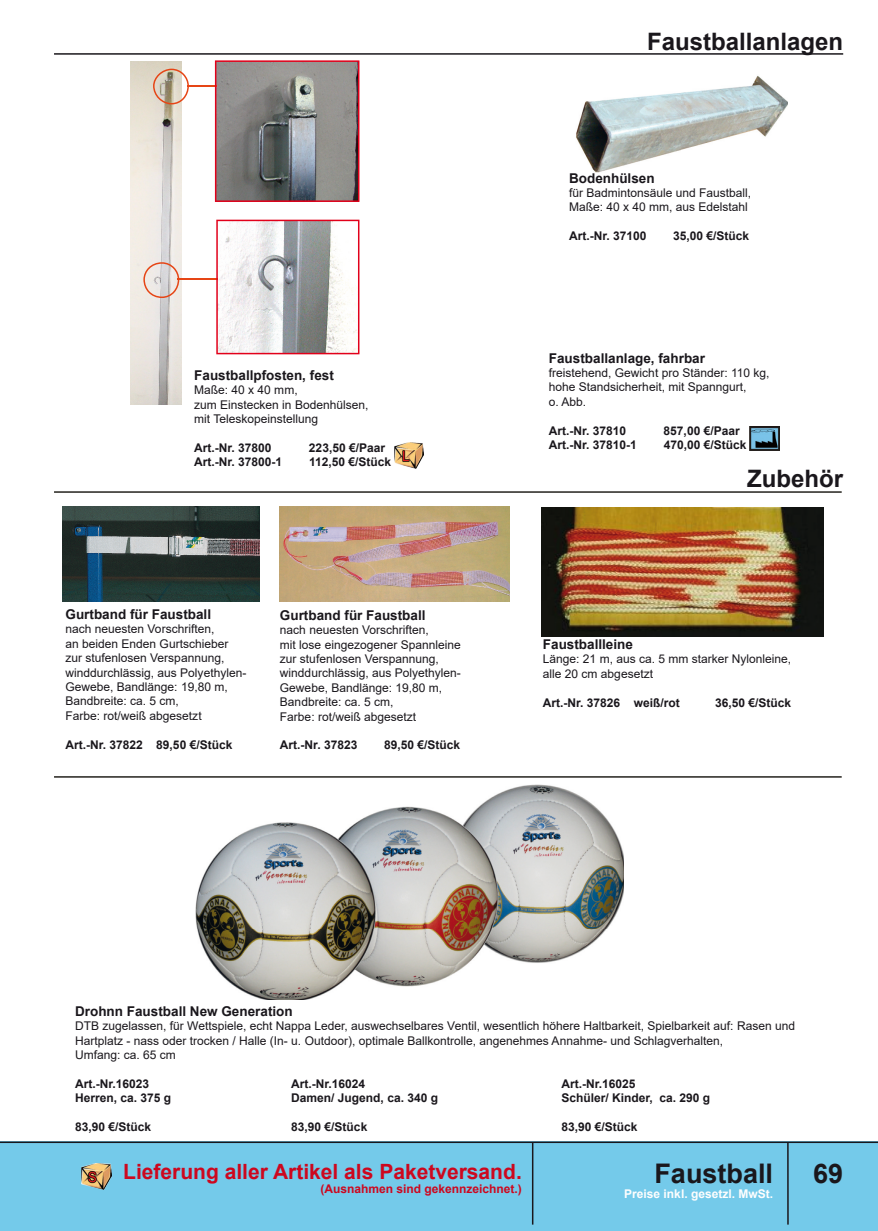
<style>
.page{position:relative;width:878px;height:1231px;background:#fff}
.page>*{position:absolute;margin:0;border:0;box-sizing:border-box;transform-origin:0 0}
.t1{font:700 27px "Arial";color:#1a171c}
.t2{font:700 24px "Arial";color:#1a171c}
.t3{font:700 21px "Arial";color:#cd071e}
.t4{font:700 13.5px "Arial";color:#1a171c}
.t5{font:12px/14.4px "Arial";color:#1a171c}
.t6{font:700 12px "Arial";color:#1a171c}
.t7{font:700 12px "Arial";color:#cd071e}
.t8{font:700 12px "Arial";color:#fefefe}
</style>
<div class="page">
<div style="left:0;top:1141px;width:877px;height:89px;background:#74caea"></div>
<hr style="left:54px;top:53px;width:789px;height:2px;background:#1a171c">
<hr style="left:787px;top:1142px;width:1px;height:82px;background:#1a171c">
<hr style="left:532px;top:1142px;width:1px;height:82px;background:#1a171c">
<hr style="left:0;top:1141px;width:877px;height:1px;background:#1a171c">
<img style="left:130px;top:61px;width:51px;height:344px">
<svg style="left:153px;top:69px;width:36px;height:35px"></svg>
<svg style="left:143px;top:262px;width:36px;height:36px"></svg>
<hr style="left:187px;top:85px;width:29px;height:2px;background:#e64515">
<hr style="left:178px;top:279px;width:40px;height:1px;background:#e64515">
<svg style="left:215px;top:60px;width:144px;height:142px;background:#867f7f"></svg>
<svg style="left:216px;top:220px;width:143px;height:134px"></svg>
<img style="left:576px;top:76px;width:211px;height:97px">
<svg style="left:54px;top:491px;width:787px;height:2px;background:#595854"></svg>
<img style="left:542px;top:508px;width:281px;height:128px">
<img style="left:63px;top:507px;width:197px;height:94px">
<img style="left:279px;top:507px;width:231px;height:94px">
<img style="left:196px;top:784px;width:428px;height:215px">
<svg style="left:54px;top:776px;width:787px;height:1px"></svg>
<img style="left:81px;top:1163px;width:30px;height:25px">
<img style="left:394px;top:443px;width:30px;height:25px">
<img style="left:749px;top:426px;width:30px;height:24px">
<p class="t2" style="left:647px;top:25px;width:198px">Faustballanlagen</p>
<p class="t4" style="left:194px;top:365px;width:141px">Faustballpfosten, fest</p>
<p class="t5" style="left:194px;top:382px;width:105px">Maße: 40 x 40 mm,</p>
<p class="t5" style="left:194px;top:397px;width:176px">zum Einstecken in Bodenhülsen,</p>
<p class="t5" style="left:194px;top:411px;width:125px">mit Teleskopeinstellung</p>
<p class="t6" style="left:194px;top:439px;width:79px">Art.-Nr. 37800</p>
<p class="t6" style="left:309px;top:439px;width:78px">223,50 €/Paar</p>
<p class="t6" style="left:194px;top:453px;width:90px">Art.-Nr. 37800-1</p>
<p class="t6" style="left:309px;top:453px;width:84px">112,50 €/Stück</p>
<p class="t4" style="left:65px;top:604px;width:147px">Gurtband für Faustball</p>
<p class="t5" style="left:65px;top:622px;width:150px">nach neuesten Vorschriften,</p>
<p class="t5" style="left:65px;top:636px;width:164px">an beiden Enden Gurtschieber</p>
<p class="t5" style="left:65px;top:650px;width:160px">zur stufenlosen Verspannung,</p>
<p class="t5" style="left:65px;top:665px;width:182px">winddurchlässig, aus Polyethylen-<br>Gewebe, Bandlänge: 19,80 m,</p>
<p class="t5" style="left:65px;top:694px;width:115px">Bandbreite: ca. 5 cm,</p>
<p class="t5" style="left:65px;top:708px;width:138px">Farbe: rot/weiß abgesetzt</p>
<p class="t6" style="left:65px;top:736px;width:168px">Art.-Nr. 37822 89,50 €/Stück</p>
<p class="t4" style="left:280px;top:605px;width:147px">Gurtband für Faustball</p>
<p class="t5" style="left:280px;top:622px;width:150px">nach neuesten Vorschriften,</p>
<p class="t5" style="left:280px;top:637px;width:182px">mit lose eingezogener Spannleine</p>
<p class="t5" style="left:280px;top:651px;width:160px">zur stufenlosen Verspannung,</p>
<p class="t5" style="left:280px;top:666px;width:182px">winddurchlässig, aus Polyethylen-<br>Gewebe, Bandlänge: 19,80 m,</p>
<p class="t5" style="left:280px;top:694px;width:115px">Bandbreite: ca. 5 cm,</p>
<p class="t5" style="left:280px;top:709px;width:138px">Farbe: rot/weiß abgesetzt</p>
<p class="t6" style="left:280px;top:736px;width:79px">Art.-Nr. 37823</p>
<p class="t6" style="left:384px;top:736px;width:78px">89,50 €/Stück</p>
<p class="t4" style="left:569px;top:168px;width:87px">Bodenhülsen</p>
<p class="t5" style="left:569px;top:185px;width:184px">für Badmintonsäule und Faustball,</p>
<p class="t5" style="left:569px;top:200px;width:180px">Maße: 40 x 40 mm, aus Edelstahl</p>
<p class="t6" style="left:569px;top:227px;width:79px">Art.-Nr. 37100</p>
<p class="t6" style="left:673px;top:227px;width:78px">35,00 €/Stück</p>
<p class="t4" style="left:549px;top:348px;width:158px">Faustballanlage, fahrbar</p>
<p class="t5" style="left:549px;top:365px;width:222px">freistehend, Gewicht pro Ständer: 110 kg,</p>
<p class="t5" style="left:549px;top:380px;width:199px">hohe Standsicherheit, mit Spanngurt,</p>
<p class="t5" style="left:549px;top:394px;width:39px">o. Abb.</p>
<p class="t6" style="left:549px;top:422px;width:79px">Art.-Nr. 37810</p>
<p class="t6" style="left:663px;top:422px;width:78px">857,00 €/Paar</p>
<p class="t6" style="left:549px;top:436px;width:90px">Art.-Nr. 37810-1</p>
<p class="t6" style="left:663px;top:436px;width:84px">470,00 €/Stück</p>
<p class="t2" style="left:747px;top:461px;width:97px">Zubehör</p>
<p class="t4" style="left:543px;top:634px;width:92px">Faustballleine</p>
<p class="t5" style="left:543px;top:652px;width:250px">Länge: 21 m, aus ca. 5 mm starker Nylonleine,</p>
<p class="t5" style="left:543px;top:666px;width:112px">alle 20 cm abgesetzt</p>
<p class="t6" style="left:543px;top:694px;width:138px">Art.-Nr. 37826 weiß/rot</p>
<p class="t6" style="left:715px;top:694px;width:78px">36,50 €/Stück</p>
<p class="t4" style="left:75px;top:1001px;width:219px">Drohnn Faustball New Generation</p>
<p class="t5" style="left:75px;top:1018px;width:721px">DTB zugelassen, für Wettspiele, echt Nappa Leder, auswechselbares Ventil, wesentlich höhere Haltbarkeit, Spielbarkeit auf: Rasen und<br>Hartplatz - nass oder trocken / Halle (In- u. Outdoor), optimale Ballkontrolle, angenehmes Annahme- und Schlagverhalten,</p>
<p class="t5" style="left:75px;top:1047px;width:102px">Umfang: ca. 65 cm</p>
<p class="t6" style="left:75px;top:1075px;width:76px">Art.-Nr.16023</p>
<p class="t6" style="left:291px;top:1075px;width:76px">Art.-Nr.16024</p>
<p class="t6" style="left:561px;top:1075px;width:76px">Art.-Nr.16025</p>
<p class="t6" style="left:75px;top:1089px;width:98px">Herren, ca. 375 g</p>
<p class="t6" style="left:291px;top:1089px;width:148px">Damen/ Jugend, ca. 340 g</p>
<p class="t6" style="left:561px;top:1089px;width:150px">Schüler/ Kinder, ca. 290 g</p>
<p class="t6" style="left:75px;top:1118px;width:78px">83,90 €/Stück</p>
<p class="t6" style="left:291px;top:1118px;width:78px">83,90 €/Stück</p>
<p class="t6" style="left:561px;top:1118px;width:78px">83,90 €/Stück</p>
<p class="t3" style="left:123px;top:1156px;width:400px">Lieferung aller Artikel als Paketversand.</p>
<p class="t7" style="left:320px;top:1180px;width:203px">(Ausnahmen sind gekennzeichnet.)</p>
<h1 class="t1" style="left:654px;top:1154px;width:120px">Faustball</h1>
<h1 class="t1" style="left:813px;top:1154px;width:32px">69</h1>
<p class="t8" style="left:624px;top:1184px;width:150px">Preise inkl. gesetzl. MwSt.</p>
</div>
